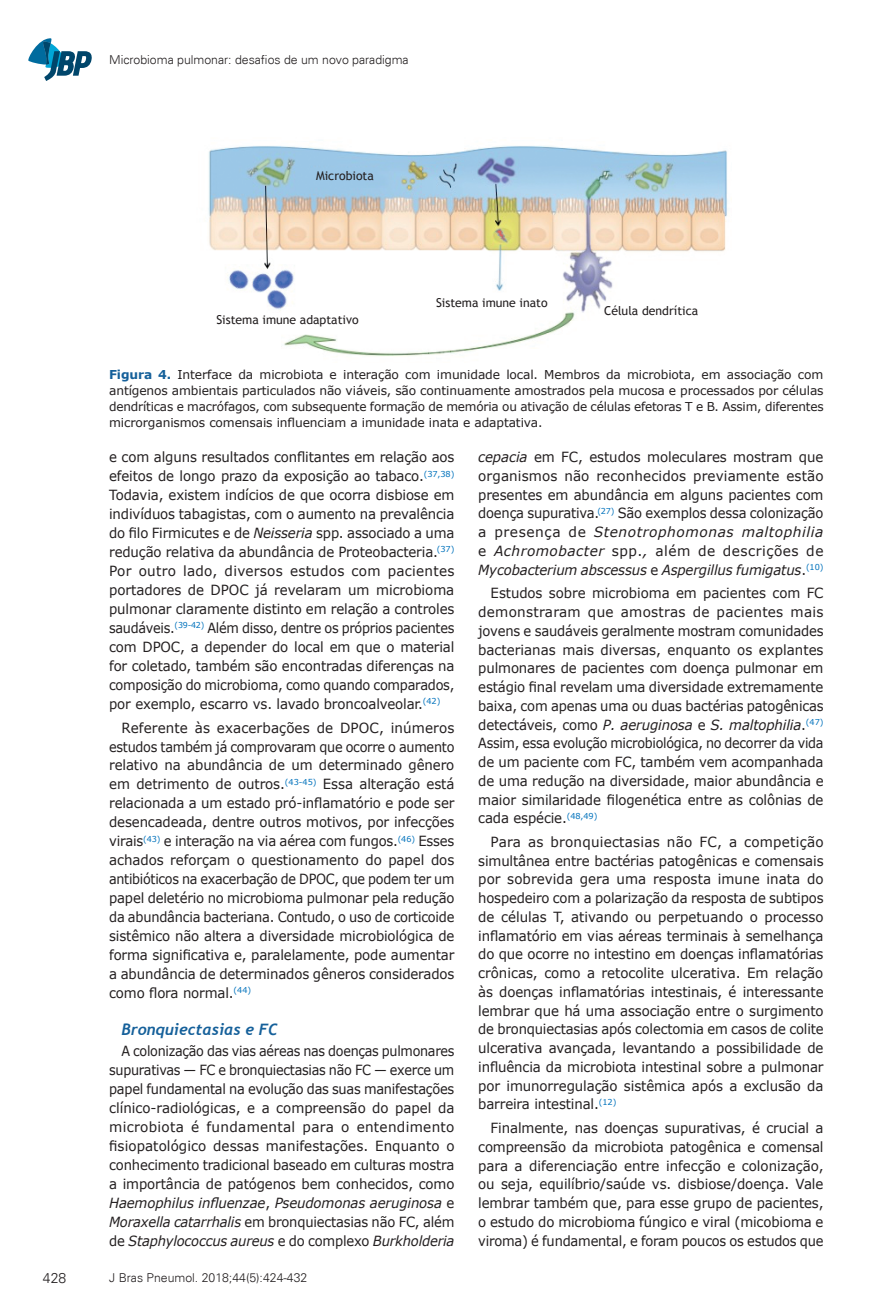
<style>
.page{position:relative;width:893px;height:1315px;background:#fff}
.page>*{position:absolute;margin:0;border:0;box-sizing:border-box;transform-origin:0 0}
.t1{font:italic 700 15.75px "Trebuchet";color:#15609a}
.t2{font:14px/18.7px "Verdana";letter-spacing:-.01em;color:#231f20;text-align:justify;scale:.95 1}
.t3{font:14px/18.9px "Verdana";letter-spacing:-.01em;color:#231f20;text-align:justify;scale:.96 1}
.t4{font:14px/18.7px "Verdana";letter-spacing:-.01em;color:#231f20;text-align:justify}
.t5{font:14px/18.9px "Verdana";letter-spacing:-.01em;color:#231f20;text-align:justify;scale:.91 1}
.t6{font:300 14px "Univers";color:#231f20}
.t7{font:12.25px/15.8px "Verdana";letter-spacing:-.01em;color:#231f20;text-align:justify}
.t8{font:300 12.25px "Univers";color:#231f20}
.t9{font:12.25px "Trebuchet MS";color:#231f20}
.s1{font-weight:700;color:#15609a}
.s2{font-style:italic}
</style>
<div class="page">
<svg style="left:28px;top:38px;width:64px;height:43px"></svg>
<img style="left:208px;top:146px;width:520px;height:210px">
<p class="t8" style="left:109px;top:52px;width:301px">Microbioma pulmonar: desafios de um novo paradigma</p>
<p class="t9" style="left:316px;top:169px;width:59px">Microbiota</p>
<p class="t9" style="left:216px;top:313px;width:144px">Sistema imune adaptativo</p>
<p class="t9" style="left:436px;top:295px;width:113px">Sistema imune inato</p>
<p class="t9" style="left:604px;top:303px;width:96px">Célula dendrítica</p>
<p class="t7" style="left:109px;top:367px;width:716px"><span class="s1">Figura 4.</span> Interface da microbiota e interação com imunidade local. Membros da microbiota, em associação com antígenos ambientais particulados não viáveis, são continuamente amostrados pela mucosa e processados por células dendríticas e macrófagos, com subsequente formação de memória ou ativação de células efetoras T e B. Assim, diferentes microrganismos comensais influenciam a imunidade inata e adaptativa.</p>
<p class="t2" style="left:109px;top:447px;width:365px">e com alguns resultados conflitantes em relação aos efeitos de longo prazo da exposição ao tabaco.<sup>(37,38)<br></sup>Todavia, existem indícios de que ocorra disbiose em indivíduos tabagistas, com o aumento na prevalência do filo Firmicutes e de <span class="s2">Neisseria</span> spp. associado a uma redução relativa da abundância de Proteobacteria.<sup>(37)<br></sup>Por outro lado, diversos estudos com pacientes portadores de DPOC já revelaram um microbioma pulmonar claramente distinto em relação a controles saudáveis.<sup>(39-42)</sup> Além disso, dentre os próprios pacientes com DPOC, a depender do local em que o material for coletado, também são encontradas diferenças na composição do microbioma, como quando comparados, por exemplo, escarro vs. lavado broncoalveolar.<sup>(42)</sup></p>
<p class="t3" style="left:109px;top:718px;width:361px;text-indent:12px">Referente às exacerbações de DPOC, inúmeros estudos também já comprovaram que ocorre o aumento relativo na abundância de um determinado gênero em detrimento de outros.<sup>(43-45)</sup> Essa alteração está relacionada a um estado pró-inflamatório e pode ser desencadeada, dentre outros motivos, por infecções virais<sup>(43)</sup> e interação na via aérea com fungos.<sup>(46)</sup> Esses achados reforçam o questionamento do papel dos antibióticos na exacerbação de DPOC, que podem ter um papel deletério no microbioma pulmonar pela redução da abundância bacteriana. Contudo, o uso de corticoide sistêmico não altera a diversidade microbiológica de forma significativa e, paralelamente, pode aumentar a abundância de determinados gêneros considerados como flora normal.<sup>(44)</sup></p>
<p class="t1" style="left:122px;top:1019px;width:158px">Bronquiectasias e FC</p>
<p class="t5" style="left:109px;top:1041px;width:381px;text-indent:12px">A colonização das vias aéreas nas doenças pulmonares supurativas — FC e bronquiectasias não FC — exerce um papel fundamental na evolução das suas manifestações clínico-radiológicas, e a compreensão do papel da microbiota é fundamental para o entendimento fisiopatológico dessas manifestações. Enquanto o conhecimento tradicional baseado em culturas mostra a importância de patógenos bem conhecidos, como <span class="s2">Haemophilus influenzae</span>, <span class="s2">Pseudomonas aeruginosa</span> e <span class="s2">Moraxella catarrhalis</span> em bronquiectasias não FC, além de <span class="s2">Staphylococcus aureus</span> e do complexo <span class="s2">Burkholderia</span></p>
<p class="t6" style="left:43px;top:1269px;width:25px">428</p>
<p class="t8" style="left:109px;top:1270px;width:200px">J Bras Pneumol. 2018;44(5):424-432</p>
<p class="t2" style="left:478px;top:448px;width:365px"><span class="s2">cepacia</span> em FC, estudos moleculares mostram que organismos não reconhecidos previamente estão presentes em abundância em alguns pacientes com doença supurativa.<sup>(27)</sup> São exemplos dessa colonização a presença de <span class="s2">Stenotrophomonas maltophilia </span>e <span class="s2">Achromobacter</span> spp.<span class="s2">,</span> além de descrições de <span class="s2">Mycobacterium abscessus</span> e <span class="s2">Aspergillus fumigatus</span>.<sup>(10)</sup></p>
<p class="t2" style="left:478px;top:584px;width:365px;text-indent:12px">Estudos sobre microbioma em pacientes com FC demonstraram que amostras de pacientes mais jovens e saudáveis geralmente mostram comunidades bacterianas mais diversas, enquanto os explantes pulmonares de pacientes com doença pulmonar em estágio final revelam uma diversidade extremamente baixa, com apenas uma ou duas bactérias patogênicas detectáveis, como <span class="s2">P. aeruginosa</span> e <span class="s2">S. maltophilia</span>.<sup>(47)<br></sup>Assim, essa evolução microbiológica, no decorrer da vida de um paciente com FC, também vem acompanhada de uma redução na diversidade, maior abundância e maior similaridade filogenética entre as colônias de cada espécie.<sup>(48,49)</sup></p>
<p class="t4" style="left:478px;top:832px;width:347px;text-indent:12px">Para as bronquiectasias não FC, a competição simultânea entre bactérias patogênicas e comensais por sobrevida gera uma resposta imune inata do hospedeiro com a polarização da resposta de subtipos de células T, ativando ou perpetuando o processo inflamatório em vias aéreas terminais à semelhança do que ocorre no intestino em doenças inflamatórias crônicas, como a retocolite ulcerativa. Em relação às doenças inflamatórias intestinais, é interessante lembrar que há uma associação entre o surgimento de bronquiectasias após colectomia em casos de colite ulcerativa avançada, levantando a possibilidade de influência da microbiota intestinal sobre a pulmonar por imunorregulação sistêmica após a exclusão da barreira intestinal.<sup>(12)</sup></p>
<p class="t2" style="left:478px;top:1118px;width:365px;text-indent:12px">Finalmente, nas doenças supurativas, é crucial a compreensão da microbiota patogênica e comensal para a diferenciação entre infecção e colonização, ou seja, equilíbrio/saúde vs. disbiose/doença. Vale lembrar também que, para esse grupo de pacientes, o estudo do microbioma fúngico e viral (micobioma e viroma) é fundamental, e foram poucos os estudos que</p>
</div>
